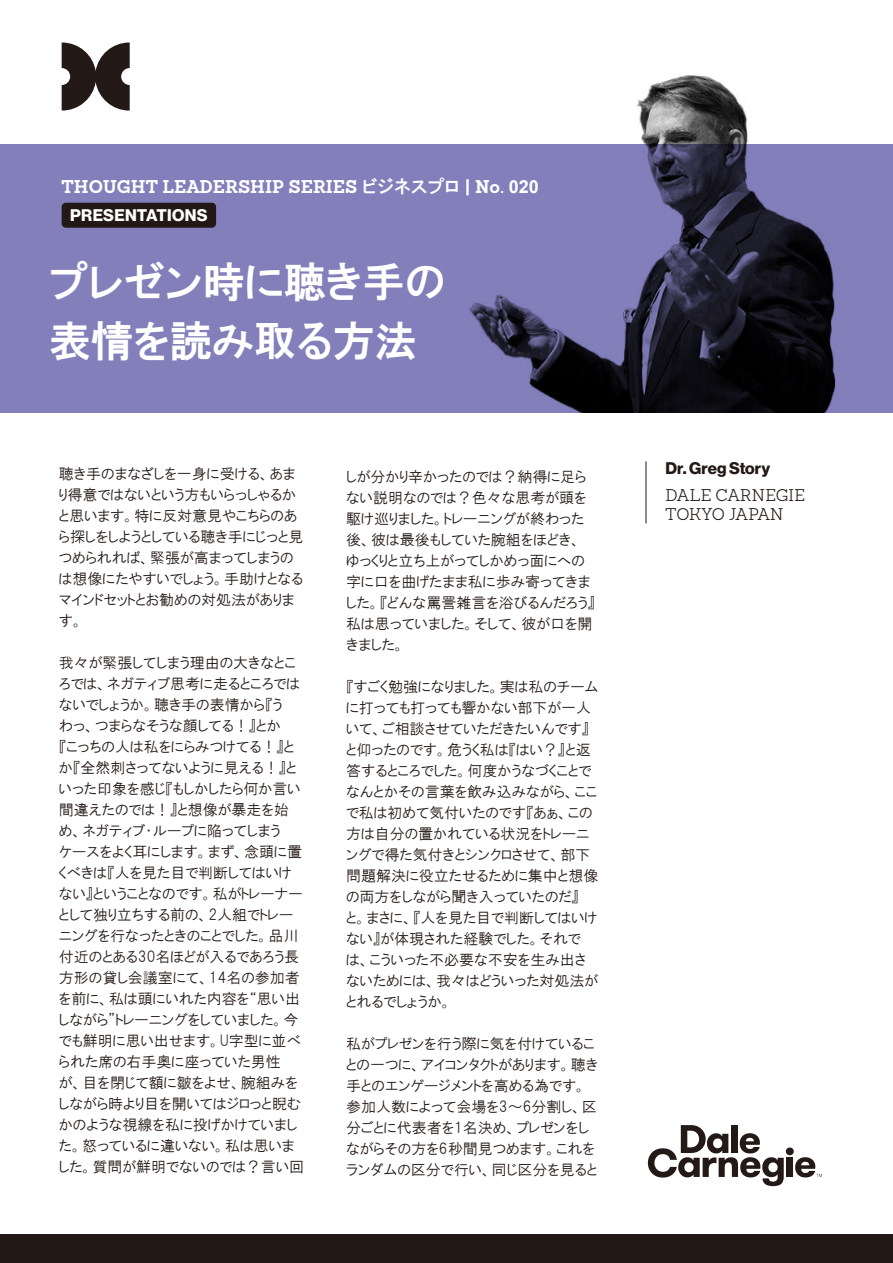
<style>
.page{position:relative;width:893px;height:1263px;background:#fff}
.page>*{position:absolute;margin:0;border:0;box-sizing:border-box;transform-origin:0 0}
.t1{font:42px/58.8px "HGP Gothic E";color:#fff}
.t2{font:700 18px "Sanchez Slab";color:#fff}
.t3{font:300 16.5px/18.8px "Sanchez Slab";letter-spacing:.005em;color:#221815}
.t4{font:16.5px "N Haas Grotesk DS Std 75 Bd";letter-spacing:.02em;color:#fff}
.t5{font:16.5px "N Haas Grotesk DS Std 75 Bd";letter-spacing:.005em;color:#221815}
.t6{font:15px/21px "HGP Gothic M";color:#221815}
.s1{font-family:"HGP Gothic E";font-weight:400}
.s2{font-family:"Arial"}
</style>
<div class="page">
<div style="left:0;top:144px;width:893px;height:268px;background:#827fbb"></div>
<div style="left:0;top:1234px;width:893px;height:29px;background:#221815"></div>
<img style="left:470px;top:75px;width:366px;height:337px">
<div style="left:62px;top:203px;width:154px;height:25px;background:#221815;border-radius:4px"></div>
<svg style="left:62px;top:43px;width:68px;height:68px"></svg>
<hr style="left:646px;top:461px;width:1px;height:62px;background:#221815">
<svg style="left:648px;top:1125px;width:174px;height:61px"></svg>
<p class="t2" style="left:62px;top:174px;width:479px">THOUGHT LEADERSHIP SERIES <span class="s1">ビジネスプロ</span> | No. <span class="s2">020</span></p>
<p class="t4" style="left:70px;top:206px;width:139px">PRESENTATIONS</p>
<h1 class="t1" style="left:49px;top:253px;width:398px">プレゼン時に聴き手の表情を読み取る方法</h1>
<p class="t6" style="left:59px;top:463px;width:246px">聴き手のまなざしを一身に受ける、あまり得意ではないという方もいらっしゃるかと思います。特に反対意見やこちらのあら探しをしようとしている聴き手にじっと見つめられれば、緊張が高まってしまうのは想像にたやすいでしょう。手助けとなるマインドセットとお勧めの対処法があります。</p>
<p class="t6" style="left:59px;top:652px;width:247px">我々が緊張してしまう理由の大きなところでは、ネガティブ思考に走るところではないでしょうか。聴き手の表情から『う<br>わっ、つまらなそうな顔してる！』とか<br>『こっちの人は私をにらみつけてる！』とか『全然刺さってないように見える！』といった印象を感じ『もしかしたら何か言い間違えたのでは！』と想像が暴走を始め、ネガティブ・ループに陥ってしまう<br>ケースをよく耳にします。まず、念頭に置くべきは『人を見た目で判断してはいけない』ということなのです。私がトレーナーとして独り立ちする前の、2人組でトレーニングを行なったときのことでした。品川付近のとある30名ほどが入るであろう長方形の貸し会議室にて、14名の参加者を前に、私は頭にいれた内容を“思い出しながら”トレーニングをしていました。今でも鮮明に思い出せます。U字型に並べられた席の右手奥に座っていた男性<br>が、目を閉じて額に皺をよせ、腕組みをしながら時より目を開いてはジロっと睨むかのような視線を私に投げかけていました。怒っているに違いない。私は思いました。質問が鮮明でないのでは？言い回</p>
<p class="t6" style="left:346px;top:466px;width:251px">しが分かり辛かったのでは？納得に足らない説明なのでは？色々な思考が頭を駆け巡りました。トレーニングが終わった後、彼は最後もしていた腕組をほどき、ゆっくりと立ち上がってしかめっ面にへの字に口を曲げたまま私に歩み寄ってきました。『どんな罵詈雑言を浴びるんだろう』私は思っていました。そして、彼が口を開きました。</p>
<p class="t6" style="left:346px;top:676px;width:254px">『すごく勉強になりました。実は私のチームに打っても打っても響かない部下が一人いて、ご相談させていただきたいんです』と仰ったのです。危うく私は『はい？』と返答するところでした。何度かうなづくことでなんとかその言葉を飲み込みながら、ここで私は初めて気付いたのです『あぁ、この方は自分の置かれている状況をトレーニングで得た気付きとシンクロさせて、部下問題解決に役立たせるために集中と想像の両方をしながら聞き入っていたのだ』<br>と。まさに、『人を見た目で判断してはいけない』が体現された経験でした。それで<br>は、こういった不必要な不安を生み出さないためには、我々はどういった対処法がとれるでしょうか。</p>
<p class="t6" style="left:346px;top:1033px;width:254px">私がプレゼンを行う際に気を付けていることの一つに、アイコンタクトがあります。聴き手とのエンゲージメントを高める為です。参加人数によって会場を3～6分割し、区分ごとに代表者を1名決め、プレゼンをしながらその方を6秒間見つめます。これをランダムの区分で行い、同じ区分を見ると</p>
<p class="t5" style="left:665px;top:459px;width:106px">Dr. Greg Story</p>
<p class="t3" style="left:665px;top:486px;width:141px">DALE CARNEGIE<br>TOKYO JAPAN</p>
</div>
